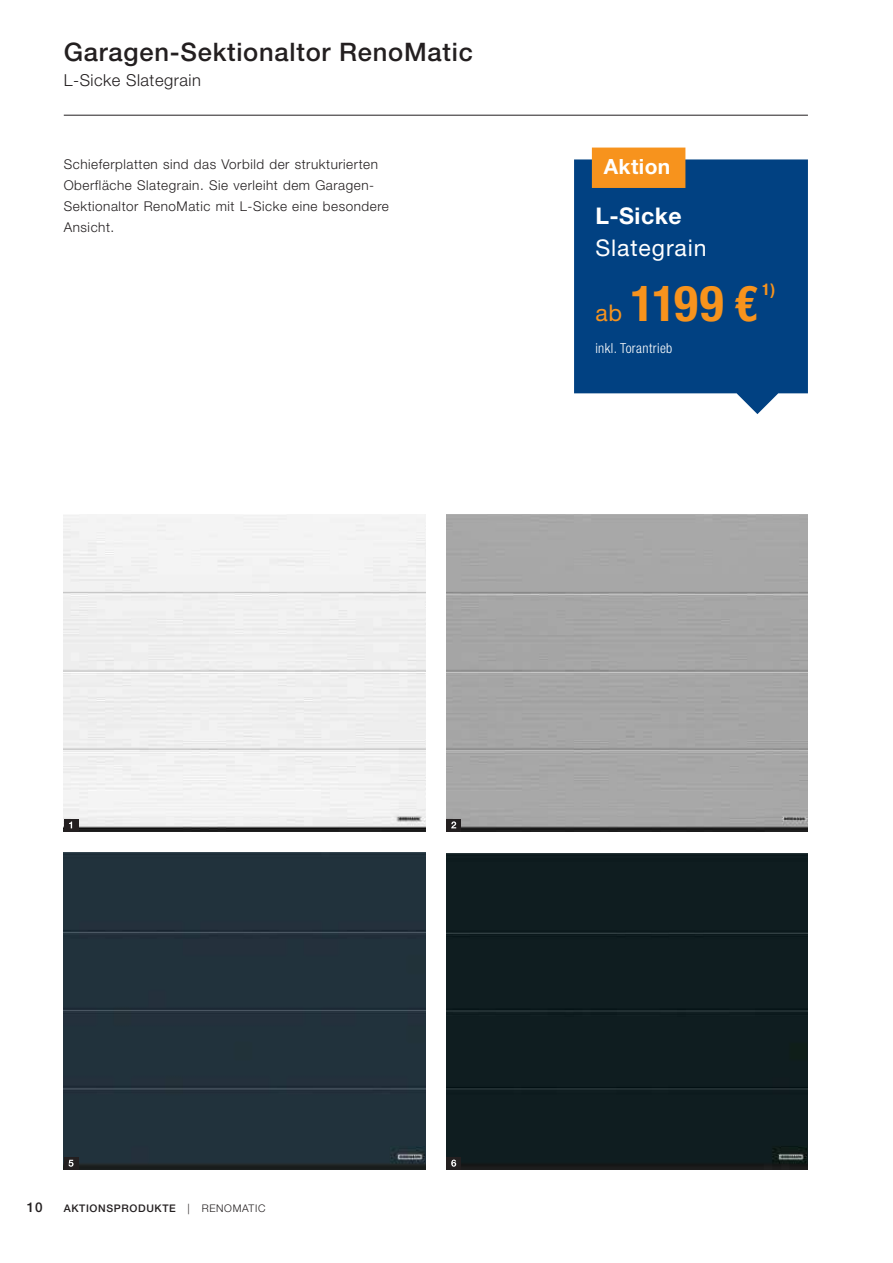
<style>
.page{position:relative;width:893px;height:1263px;background:#fff}
.page>*{position:absolute;margin:0;border:0;box-sizing:border-box;transform-origin:0 0}
.t1{font:700 condensed 49.5px "Hoermann Helvetica Neue";color:#f7931d}
.t2{font:500 25.5px "Hoermann Helvetica Neue";letter-spacing:.03em;color:#231f20}
.t3{font:22.95px "Hoermann Helvetica Neue Rm";letter-spacing:.04em;color:#fff}
.t4{font:700 22.95px "Hoermann Helvetica Neue";letter-spacing:.02em;color:#fff}
.t5{font:700 21px "Hoermann Helvetica Neue";letter-spacing:.02em;color:#fff}
.t6{font:300 16.5px "Hoermann Helvetica Neue";letter-spacing:.03em;color:#231f20}
.t7{font:700 condensed 16.05px "Hoermann Helvetica Neue";color:#f7931d}
.t8{font:300 condensed 13.8px "Hoermann Helvetica Neue";letter-spacing:.03em;color:#fff}
.t9{font:300 13.5px/21px "Hoermann Helvetica Neue";letter-spacing:.04em;color:#231f20}
.t10{font:500 13.5px "Hoermann Helvetica Neue";color:#231f20}
.t11{font:500 10.5px "Hoermann Helvetica Neue";letter-spacing:.06em;color:#231f20}
.s1{font-family:"Hoermann Helvetica Neue Rm";font-weight:400;font-stretch:normal;font-size:22.95px}
.s2{font-weight:300}
</style>
<div class="page">
<div style="left:64px;top:515px;width:361px;height:316px;background:#f1f1f1"></div>
<div style="left:446px;top:853px;width:362px;height:317px;background:#0f1d20"></div>
<div style="left:446px;top:515px;width:362px;height:316px;background:#a7a7a7"></div>
<div style="left:64px;top:853px;width:362px;height:317px;background:#21323c"></div>
<svg style="left:574px;top:159px;width:234px;height:255px;background:#154f8b"></svg>
<div style="left:592px;top:148px;width:93px;height:40px;background:#f7931d"></div>
<div style="left:64px;top:819px;width:14px;height:12px;background:#231f20"></div>
<svg style="left:69px;top:821px;width:3px;height:7px"></svg>
<div style="left:446px;top:819px;width:15px;height:12px;background:#231f20"></div>
<svg style="left:451px;top:821px;width:5px;height:7px"></svg>
<div style="left:64px;top:1157px;width:14px;height:13px;background:#231f20"></div>
<svg style="left:68px;top:1160px;width:6px;height:7px"></svg>
<div style="left:446px;top:1157px;width:15px;height:13px;background:#231f20"></div>
<svg style="left:451px;top:1159px;width:5px;height:8px"></svg>
<hr style="left:64px;top:115px;width:744px;height:1px;background:#231f20">
<h2 class="t2" style="left:64px;top:38px;width:411px">Garagen-Sektionaltor RenoMatic</h2>
<p class="t6" style="left:64px;top:71px;width:139px">L-Sicke Slategrain</p>
<p class="t9" style="left:64px;top:154px;width:327px">Schieferplatten sind das Vorbild der strukturierten Oberfläche Slategrain. Sie verleiht dem Garagen-Sektionaltor RenoMatic mit L-Sicke eine besondere Ansicht.</p>
<h3 class="t5" style="left:604px;top:155px;width:68px">Aktion</h3>
<h3 class="t4" style="left:595px;top:203px;width:88px">L-Sicke</h3>
<h3 class="t3" style="left:595px;top:236px;width:113px">Slategrain</h3>
<h1 class="t1" style="left:595px;top:285px;width:164px"><span class="s1">ab</span> 1199 €</h1>
<p class="t7" style="left:762px;top:284px;width:15px">1)</p>
<p class="t8" style="left:595px;top:343px;width:79px">inkl. Torantrieb</p>
<p class="t10" style="left:27px;top:1200px;width:17px">10</p>
<p class="t11" style="left:64px;top:1202px;width:203px">AKTIONSPRODUKTE <span class="s2">| RENOMATIC</span></p>
</div>
